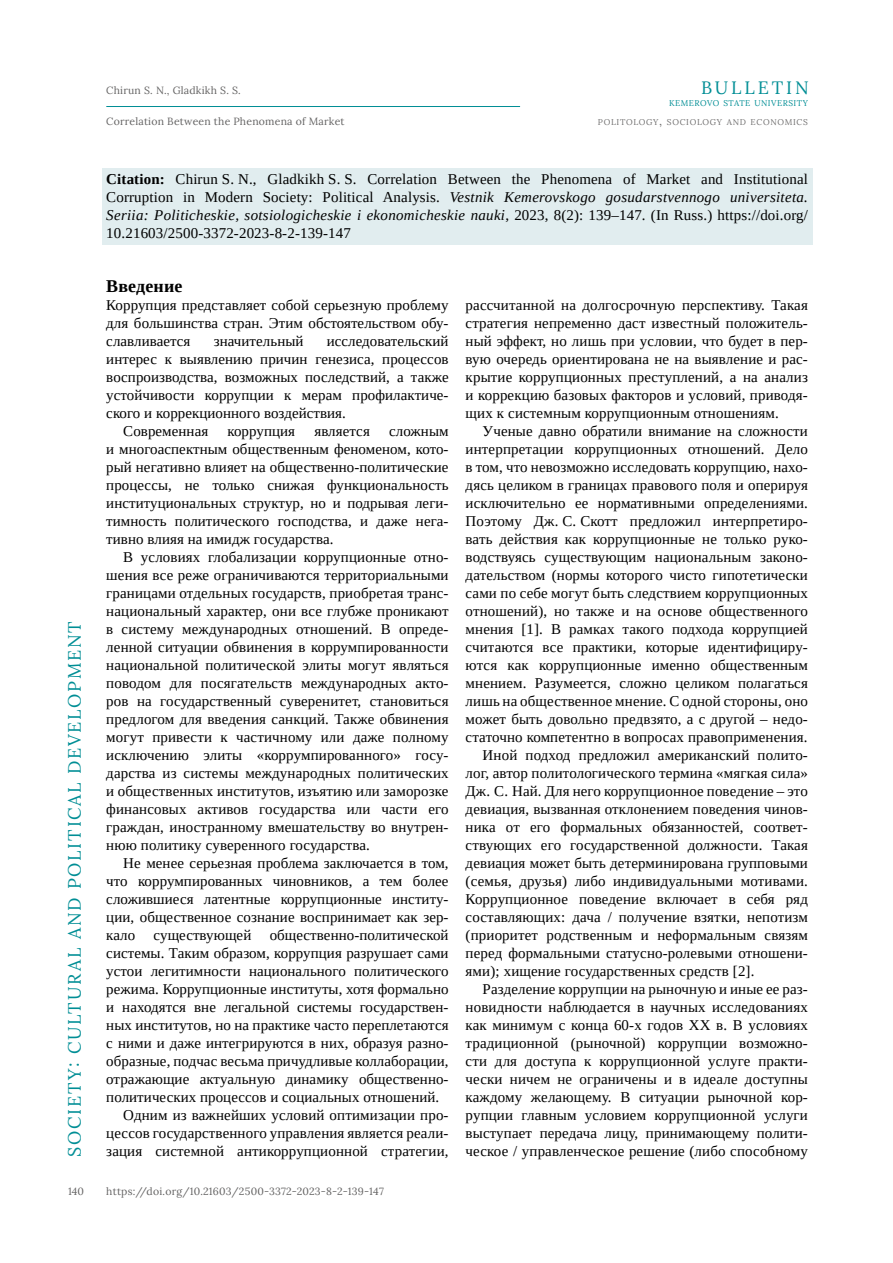
<style>
.page{position:relative;width:893px;height:1263px;background:#fff}
.page>*{position:absolute;margin:0;border:0;box-sizing:border-box;transform-origin:0 0}
.t1{font:18px "Lora";letter-spacing:.1em;color:#008e95}
.t2{font:18px "Lora";letter-spacing:.16em;color:#008e95}
.t3{font:700 18px "Tinos";letter-spacing:.01em;color:#000}
.t4{font:15px/18px "Tinos";letter-spacing:.01em;color:#000;text-align:justify}
.t5{font:10.5px "Lora";letter-spacing:.02em;color:#646363}
.t6{font:8.4px "Lora";letter-spacing:.085em;color:#706f6f}
.t7{font:8.4px "Lora";letter-spacing:.055em;color:#008e95}
.s1{font-size:12px}
.s2{font-weight:700}
.s3{font-style:italic}
</style>
<div class="page">
<hr style="left:106px;top:106px;width:414px;height:1px;background:#008e95">
<div style="left:102px;top:169px;width:710px;height:76px;background:#e1edef"></div>
<p class="t1" style="left:61px;top:1157px;width:537px;rotate:-90deg">SOCIETY: CULTURAL AND POLITICAL DEVELOPMENT</p>
<p class="t5" style="left:68px;top:1183px;width:17px">140</p>
<p class="t5" style="left:106px;top:82px;width:136px">Chirun S. N., Gladkikh S. S.</p>
<p class="t5" style="left:106px;top:113px;width:240px">Correlation Between the Phenomena of Market</p>
<p class="t2" style="left:701px;top:74px;width:109px">BULLETIN</p>
<p class="t7" style="left:669px;top:97px;width:140px">KEMEROVO STATE UNIVERSITY</p>
<p class="t6" style="left:598px;top:116px;width:211px">POLITOLOGY<span class="s1">,</span> SOCIOLOGY AND ECONOMICS</p>
<p class="t4" style="left:106px;top:169px;width:703px"><span class="s2">Сitation:</span> Chirun S. N., Gladkikh S. S. Correlation Between the Phenomena of Market and Institutional Corruption in Modern Society: Political Analysis. <span class="s3">Vestnik Kemerovskogo gosudarstvennogo universiteta.<br>Seriia: Politicheskie, sotsiologicheskie i ekonomicheskie nauki</span>, 2023, 8(2): 139–147. (In Russ.) https://doi.org/ 10.21603/2500-3372-2023-8-2-139-147</p>
<p class="t3" style="left:106px;top:273px;width:78px">Введение</p>
<p class="t4" style="left:106px;top:295px;width:344px">Коррупция представляет собой серьезную проблему для большинства стран. Этим обстоятельством обу&shy;славливается</p>
<p class="t4" style="left:214px;top:331px;width:91px">значительный</p>
<p class="t4" style="left:327px;top:331px;width:123px">исследовательский</p>
<p class="t4" style="left:106px;top:349px;width:344px">интерес к выявлению причин генезиса, процессов</p>
<p class="t4" style="left:106px;top:367px;width:344px">воспроизводства, возможных последствий, а также</p>
<p class="t4" style="left:106px;top:385px;width:344px">устойчивости коррупции к мерам профилактиче-</p>
<p class="t4" style="left:106px;top:403px;width:241px">ского и коррекционного воздействия.</p>
<p class="t4" style="left:123px;top:421px;width:86px">Современная</p>
<p class="t4" style="left:228px;top:421px;width:69px">коррупция</p>
<p class="t4" style="left:314px;top:421px;width:57px">является</p>
<p class="t4" style="left:106px;top:421px;width:344px;text-indent:283px">сложным и многоаспектным общественным феноменом, кото&shy;рый негативно влияет на общественно-политические процессы, не только снижая функциональность институциональных структур, но и подрывая леги&shy;тимность политического господства, и даже нега&shy;тивно влияя на имидж государства.</p>
<p class="t4" style="left:106px;top:548px;width:344px;text-indent:17px">В условиях глобализации коррупционные отно&shy;шения все реже ограничиваются территориальными границами отдельных государств, приобретая транс&shy;национальный характер, они все глубже проникают в систему международных отношений. В опреде&shy;ленной ситуации обвинения в коррумпированности национальной политической элиты могут являться поводом для посягательств международных акто&shy;ров на государственный суверенитет, становиться предлогом для введения санкций. Также обвинения могут привести к частичному или даже полному исключению элиты «коррумпированного» госу&shy;дарства из системы международных политических и общественных институтов, изъятию или заморозке финансовых активов государства или части его граждан, иностранному вмешательству во внутрен&shy;нюю политику суверенного государства.</p>
<p class="t4" style="left:123px;top:854px;width:327px">Не менее серьезная проблема заключается в том,</p>
<p class="t4" style="left:106px;top:872px;width:344px">что коррумпированных чиновников, а тем более</p>
<p class="t4" style="left:106px;top:890px;width:344px">сложившиеся латентные коррупционные институ-</p>
<p class="t4" style="left:106px;top:908px;width:344px">ции, общественное сознание воспринимает как зер-</p>
<p class="t4" style="left:106px;top:926px;width:344px">кало существующей общественно-политической</p>
<p class="t4" style="left:106px;top:944px;width:344px">системы. Таким образом, коррупция разрушает сами</p>
<p class="t4" style="left:106px;top:962px;width:344px">устои легитимности национального политического</p>
<p class="t4" style="left:106px;top:980px;width:344px">режима. Коррупционные институты, хотя формально</p>
<p class="t4" style="left:106px;top:998px;width:344px">и находятся вне легальной системы государствен-</p>
<p class="t4" style="left:106px;top:1016px;width:344px">ных институтов, но на практике часто переплетаются</p>
<p class="t4" style="left:106px;top:1034px;width:343px">с ними и даже интегрируются в них, образуя разно-</p>
<p class="t4" style="left:106px;top:1052px;width:344px">образные, подчас весьма причудливые коллаборации,</p>
<p class="t4" style="left:106px;top:1070px;width:344px">отражающие актуальную динамику общественно-</p>
<p class="t4" style="left:106px;top:1088px;width:334px">политических процессов и социальных отношений.</p>
<p class="t4" style="left:123px;top:1106px;width:327px">Одним из важнейших условий оптимизации про-</p>
<p class="t4" style="left:106px;top:1124px;width:343px">цессов государственного управления является реали-</p>
<p class="t4" style="left:106px;top:1142px;width:344px">зация системной антикоррупционной стратегии,</p>
<p class="t5" style="left:106px;top:1183px;width:279px">https://doi.org/10.21603/2500-3372-2023-8-2-139-147</p>
<p class="t4" style="left:466px;top:295px;width:344px">рассчитанной на долгосрочную перспективу. Такая стратегия непременно даст известный положитель&shy;ный эффект, но лишь при условии, что будет в пер&shy;вую очередь ориентирована не на выявление и рас&shy;крытие коррупционных преступлений, а на анализ и коррекцию базовых факторов и условий, приводя&shy;щих к системным коррупционным отношениям.</p>
<p class="t4" style="left:483px;top:421px;width:327px">Ученые давно обратили внимание на сложности</p>
<p class="t4" style="left:466px;top:439px;width:344px">интерпретации коррупционных отношений. Дело</p>
<p class="t4" style="left:466px;top:458px;width:344px">в том, что невозможно исследовать коррупцию, нахо-</p>
<p class="t4" style="left:466px;top:475px;width:344px">дясь целиком в границах правового поля и оперируя</p>
<p class="t4" style="left:466px;top:494px;width:344px">исключительно ее нормативными определениями.</p>
<p class="t4" style="left:466px;top:512px;width:344px">Поэтому Дж. С. Скотт предложил интерпретиро-</p>
<p class="t4" style="left:466px;top:530px;width:344px">вать действия как коррупционные не только руко-</p>
<p class="t4" style="left:466px;top:548px;width:344px">водствуясь существующим национальным законо-</p>
<p class="t4" style="left:466px;top:566px;width:344px">дательством (нормы которого чисто гипотетически</p>
<p class="t4" style="left:466px;top:584px;width:344px">сами по себе могут быть следствием коррупционных</p>
<p class="t4" style="left:466px;top:602px;width:344px">отношений), но также и на основе общественного</p>
<p class="t4" style="left:466px;top:620px;width:344px">мнения [1]. В рамках такого подхода коррупцией</p>
<p class="t4" style="left:466px;top:638px;width:344px">считаются все практики, которые идентифициру-</p>
<p class="t4" style="left:466px;top:656px;width:344px">ются как коррупционные именно общественным</p>
<p class="t4" style="left:466px;top:674px;width:344px">мнением. Разумеется, сложно целиком полагаться</p>
<p class="t4" style="left:466px;top:692px;width:344px">лишь на общественное мнение. С одной стороны, оно</p>
<p class="t4" style="left:466px;top:710px;width:344px">может быть довольно предвзято, а с другой – недо-</p>
<p class="t4" style="left:466px;top:728px;width:343px">статочно компетентно в вопросах правоприменения.</p>
<p class="t4" style="left:483px;top:746px;width:327px">Иной подход предложил американский полито-</p>
<p class="t4" style="left:466px;top:764px;width:344px">лог, автор политологического термина «мягкая сила»</p>
<p class="t4" style="left:466px;top:782px;width:344px">Дж. С. Най. Для него коррупционное поведение – это</p>
<p class="t4" style="left:466px;top:800px;width:344px">девиация, вызванная отклонением поведения чинов-</p>
<p class="t4" style="left:466px;top:818px;width:344px">ника от его формальных обязанностей, соответ-</p>
<p class="t4" style="left:466px;top:836px;width:344px">ствующих его государственной должности. Такая</p>
<p class="t4" style="left:466px;top:854px;width:344px">девиация может быть детерминирована групповыми</p>
<p class="t4" style="left:466px;top:872px;width:344px">(семья, друзья) либо индивидуальными мотивами.</p>
<p class="t4" style="left:466px;top:890px;width:344px">Коррупционное поведение включает в себя ряд</p>
<p class="t4" style="left:466px;top:908px;width:344px">составляющих: дача / получение взятки, непотизм</p>
<p class="t4" style="left:466px;top:926px;width:344px">(приоритет родственным и неформальным связям</p>
<p class="t4" style="left:466px;top:944px;width:344px">перед формальными статусно-ролевыми отношени-</p>
<p class="t4" style="left:466px;top:962px;width:290px">ями); хищение государственных средств [2].</p>
<p class="t4" style="left:483px;top:980px;width:327px">Разделение коррупции на рыночную и иные ее раз-</p>
<p class="t4" style="left:466px;top:998px;width:344px">новидности наблюдается в научных исследованиях</p>
<p class="t4" style="left:466px;top:1016px;width:344px">как минимум с конца 60-х годов XX в. В условиях</p>
<p class="t4" style="left:466px;top:1034px;width:344px">традиционной (рыночной) коррупции возможно-</p>
<p class="t4" style="left:466px;top:1052px;width:344px">сти для доступа к коррупционной услуге практи-</p>
<p class="t4" style="left:466px;top:1070px;width:344px">чески ничем не ограничены и в идеале доступны</p>
<p class="t4" style="left:466px;top:1088px;width:344px">каждому желающему. В ситуации рыночной кор-</p>
<p class="t4" style="left:466px;top:1106px;width:344px">рупции главным условием коррупционной услуги</p>
<p class="t4" style="left:466px;top:1124px;width:344px">выступает передача лицу, принимающему полити-</p>
<p class="t4" style="left:466px;top:1142px;width:344px">ческое / управленческое решение (либо способному</p>
</div>
